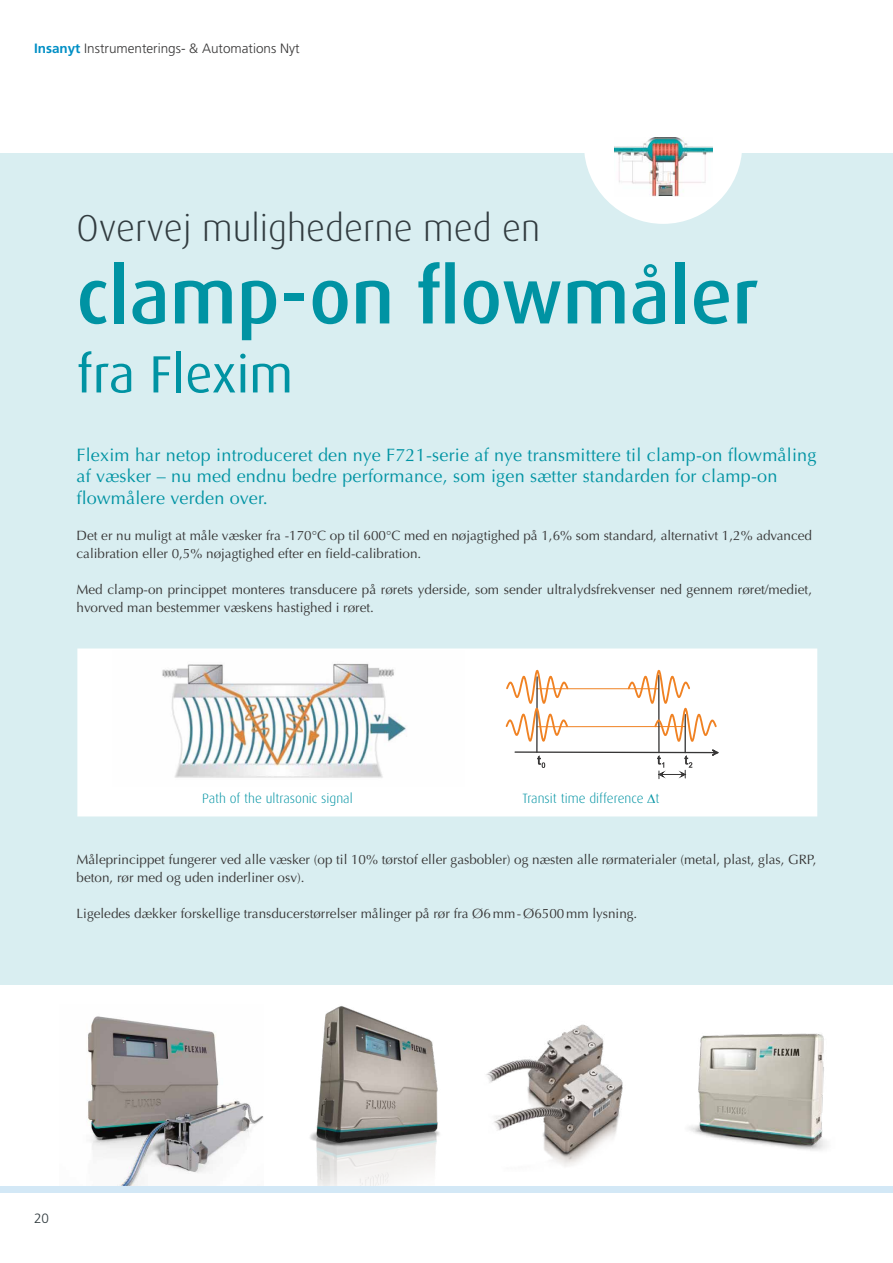
<style>
.page{position:relative;width:893px;height:1263px;background:#fff}
.page>*{position:absolute;margin:0;border:0;box-sizing:border-box;transform-origin:0 0}
.t1{font:500 78px "Dax";color:#0093a3}
.t2{font:52.5px "Dax";color:#0093a3}
.t3{font:300 37.5px "Dax";color:#313b3f}
.t4{font:18px/21.6px "Optima";letter-spacing:.01em;color:#0093a3}
.t5{font:13.5px/18px "Optima";color:#373636}
.t6{font:300 13.5px "Dax";color:#0093a3}
.t7{font:300 13.5px "Frutiger";color:#373636}
.t8{font:300 13.5px "Frutiger";color:#313b3f}
.s1{font-weight:700;color:#008fc5}
</style>
<div class="page">
<div style="left:0;top:153px;width:893px;height:831px;background:#d9eef1"></div>
<img style="left:87px;top:1016px;width:176px;height:170px">
<img style="left:286px;top:984px;width:190px;height:202px">
<img style="left:689px;top:1033px;width:138px;height:118px">
<img style="left:468px;top:986px;width:155px;height:185px">
<div style="left:584px;top:66px;width:158px;height:158px;background:#fff;border-radius:50%"></div>
<img style="left:615px;top:137px;width:97px;height:60px">
<div style="left:78px;top:649px;width:738px;height:167px;background:#fff"></div>
<img style="left:162px;top:663px;width:244px;height:115px">
<div style="left:77px;top:648px;width:740px;height:168px;border:2px solid #fff"></div>
<div style="left:0;top:1186px;width:893px;height:7px;background:#d3e8f6"></div>
<svg style="left:505px;top:669px;width:214px;height:110px"></svg>
<p class="t7" style="left:34px;top:41px;width:267px"><span class="s1">Insanyt</span> Instrumenterings- &amp; Automations Nyt</p>
<h3 class="t3" style="left:77px;top:206px;width:465px">Overvej mulighederne med en</h3>
<h1 class="t1" style="left:77px;top:251px;width:684px">clamp-on flowmåler</h1>
<h2 class="t2" style="left:77px;top:344px;width:218px">fra Flexim</h2>
<h3 class="t4" style="left:77px;top:444px;width:741px">Flexim har netop introduceret den nye F721-serie af nye transmittere til clamp-on flowmåling af væsker – nu med endnu bedre performance, som igen sætter standarden for clamp-on flowmålere verden over.</h3>
<p class="t5" style="left:77px;top:527px;width:737px">Det er nu muligt at måle væsker fra -170°C op til 600°C med en nøjagtighed på 1,6% som standard, alternativt 1,2% advanced calibration eller 0,5% nøjagtighed efter en field-calibration.</p>
<p class="t5" style="left:77px;top:581px;width:737px">Med clamp-on princippet monteres transducere på rørets yderside, som sender ultralydsfrekvenser ned gennem røret/mediet, hvorved man bestemmer væskens hastighed i røret.</p>
<p class="t6" style="left:202px;top:791px;width:152px">Path of the ultrasonic signal</p>
<p class="t6" style="left:522px;top:791px;width:139px">Transit time difference ∆t</p>
<p class="t5" style="left:77px;top:851px;width:741px">Måleprincippet fungerer ved alle væsker (op til 10% tørstof eller gasbobler) og næsten alle rørmaterialer (metal, plast, glas, GRP, beton, rør med og uden inderliner osv).</p>
<p class="t5" style="left:77px;top:905px;width:562px">Ligeledes dækker forskellige transducerstørrelser målinger på rør fra Ø6mm-Ø6500mm lysning.</p>
<p class="t8" style="left:34px;top:1211px;width:17px">20</p>
</div>
